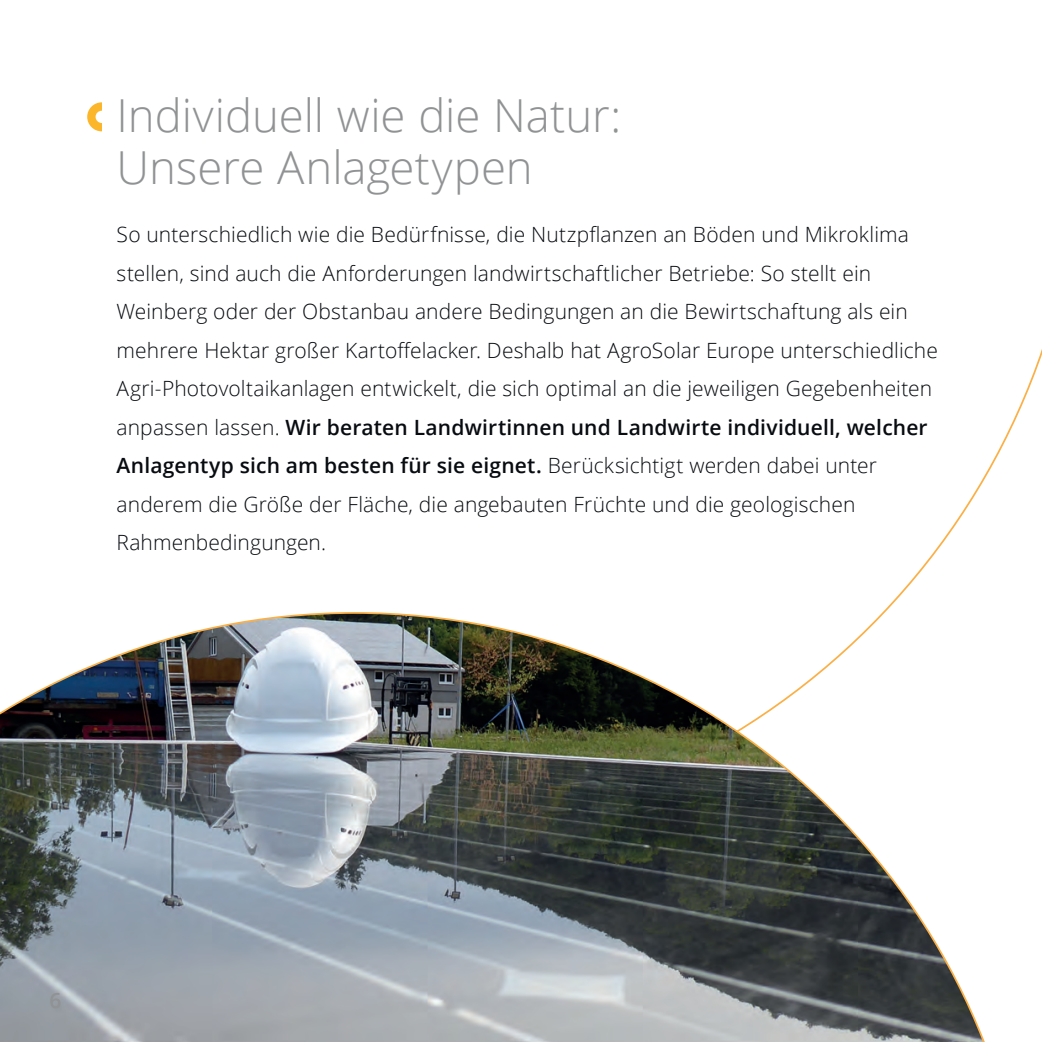
<style>
.page{position:relative;width:1042px;height:1042px;background:#fff}
.page>*{position:absolute;margin:0;border:0;box-sizing:border-box;transform-origin:0 0}
.t1{font:300 45.5px/52.5px "Open Sans";color:#909293}
.t2{font:300 21px/38.5px "Open Sans";letter-spacing:.005em;color:#080c10}
.t3{font:600 21px "Open Sans";color:#909293}
.s1{font-weight:600}
</style>
<div class="page">
<img style="left:0;top:612px;width:985px;height:430px">
<svg style="left:87px;top:102px;width:15px;height:29px"></svg>
<h1 class="t1" style="left:117px;top:88px;width:506px">Individuell wie die Natur:<br>Unsere Anlagetypen</h1>
<p class="t2" style="left:117px;top:215px;width:823px">So unterschiedlich wie die Bedürfnisse, die Nutzpflanzen an Böden und Mikroklima stellen, sind auch die Anforderungen landwirtschaftlicher Betriebe: So stellt ein Weinberg oder der Obstanbau andere Bedingungen an die Bewirtschaftung als ein mehrere Hektar großer Kartoffelacker. Deshalb hat AgroSolar Europe unterschiedliche Agri-Photovoltaikanlagen entwickelt, die sich optimal an die jeweiligen Gegebenheiten anpassen lassen. <span class="s1">Wir beraten Landwirtinnen und Landwirte individuell, welcher Anlagentyp sich am besten für sie eignet.</span> Berücksichtigt werden dabei unter anderem die Größe der Fläche, die angebauten Früchte und die geologischen Rahmenbedingungen.</p>
<p class="t3" style="left:50px;top:986px;width:13px">6</p>
</div>
